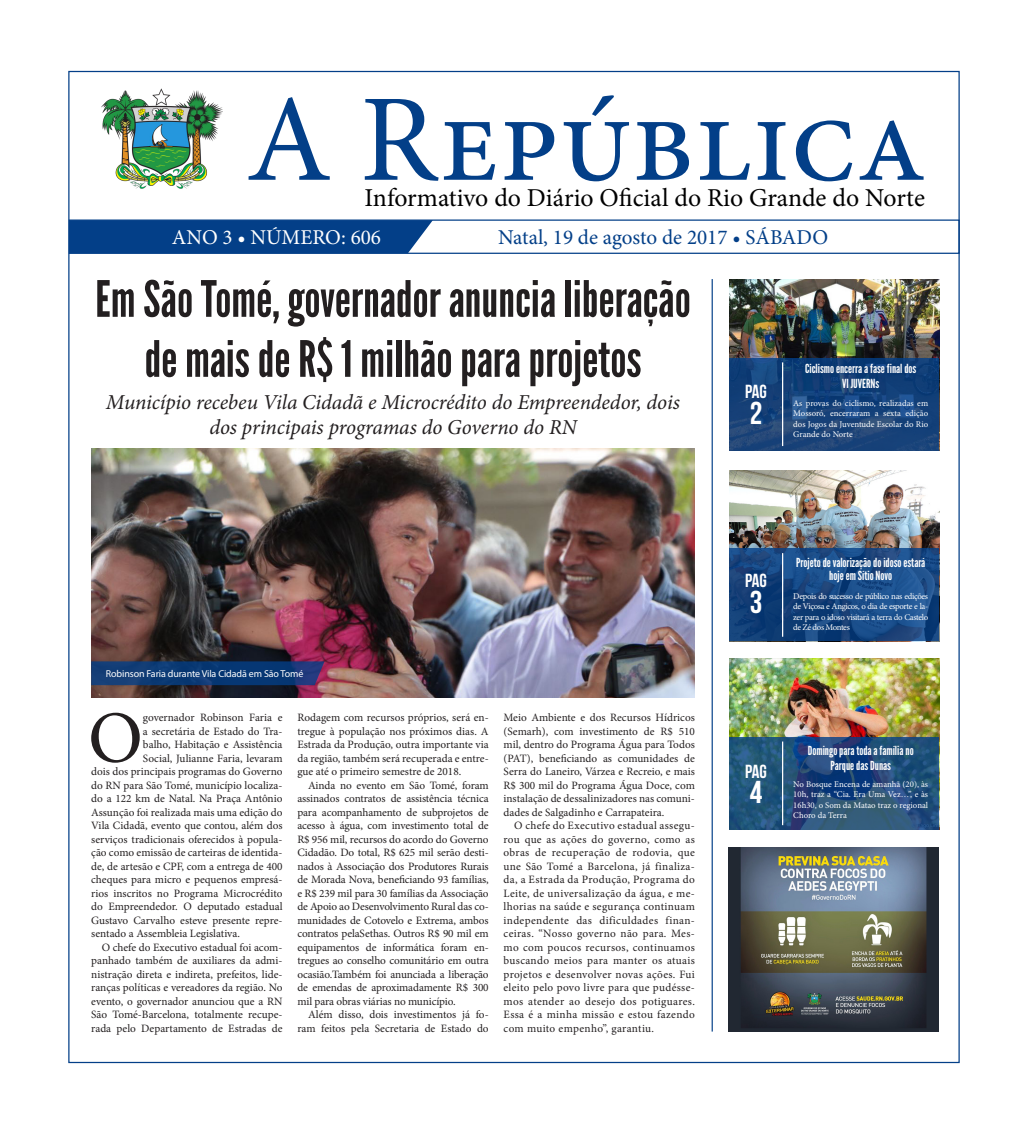
<style>
.page{position:relative;width:1028px;height:1134px;background:#fff}
.page>*{position:absolute;margin:0;border:0;box-sizing:border-box;transform-origin:0 0}
.t1{font:124.25px "Minion Pro";color:#033f88}
.Parágrafo_1__c_Capit{font:73.5px "Minion Pro";color:#231f20}
.Título_menor_central{font:50px/60px "League Gothic";color:#231f20;text-align:center}
.t2{font:31.62px "Bebas Neue";color:#fff}
.t3{font:25.75px "Minion Pro";color:#000}
.Parágrafo_Básico_1{font:italic 21.25px/25.5px "Minion Pro";letter-spacing:-.005em;color:#231f20;text-align:center}
.t4{font:21.12px "Minion Pro";color:#033f88}
.t5{font:21.12px "Minion Pro";color:#fff}
.t6{font:19px "Bebas Neue";letter-spacing:-.005em;color:#fff}
.Titulo{font:12.5px/13.8px "League Gothic";color:#fff;text-align:center}
.Parágrafo_básico_2{font:11.25px/13.5px "Minion Pro";color:#231f20;text-align:justify}
.Parágrafo_1__c_Capit-2{font:11.25px "Minion Pro";color:#231f20}
.t7{font:10px "Myriad Pro";letter-spacing:-.01em;color:#fff}
.t8{font:8.75px/10.5px "Minion Pro";letter-spacing:-.01em;color:#fff;text-align:justify}
</style>
<div class="page">
<div style="left:69px;top:219px;width:890px;height:35px;border:1px solid #033f88"></div>
<img style="left:91px;top:449px;width:604px;height:249px">
<div style="left:69px;top:220px;width:364px;height:33px;background:#033f88"></div>
<hr style="left:711px;top:279px;width:2px;height:752px;background:#033f88">
<img style="left:102px;top:88px;width:120px;height:100px">
<img style="left:729px;top:280px;width:210px;height:78px">
<img style="left:729px;top:470px;width:210px;height:79px">
<img style="left:729px;top:659px;width:210px;height:78px">
<svg style="left:729px;top:358px;width:210px;height:92px;background:#164279"></svg>
<svg style="left:729px;top:549px;width:210px;height:92px;background:#174681"></svg>
<svg style="left:729px;top:737px;width:210px;height:92px;background:#224e7a"></svg>
<hr style="left:782px;top:362px;width:1px;height:84px;background:#fff">
<hr style="left:782px;top:553px;width:1px;height:84px;background:#fff">
<hr style="left:782px;top:741px;width:1px;height:84px;background:#fff">
<svg style="left:91px;top:661px;width:233px;height:24px;background:#113973"></svg>
<img style="left:728px;top:847px;width:210px;height:185px">
<p class="t1" style="left:246px;top:57px;width:682px">A República</p>
<p class="t3" style="left:364px;top:181px;width:562px">Informativo do Diário Oficial do Rio Grande do Norte</p>
<p class="t5" style="left:172px;top:223px;width:211px">ANO 3 • NÚMERO: 606</p>
<p class="t4" style="left:498px;top:223px;width:332px">Natal, 19 de agosto de 2017 • SÁBADO</p>
<p class="Título_menor_central" style="left:95px;top:269px;width:597px">Em São Tomé, governador anuncia liberação de mais de R$ 1 milhão para projetos</p>
<p class="Titulo" style="left:805px;top:362px;width:113px">Ciclismo encerra a fase final dos</p>
<p class="Titulo" style="left:842px;top:377px;width:39px">VI JUVERNs</p>
<p class="t6" style="left:745px;top:381px;width:23px">PAG</p>
<p class="t2" style="left:749px;top:396px;width:14px">2</p>
<p class="Parágrafo_Básico_1" style="left:106px;top:389px;width:575px">Município recebeu Vila Cidadã e Microcrédito do Empreendedor, dois dos principais programas do Governo do RN</p>
<p class="t8" style="left:793px;top:398px;width:136px">As provas do ciclismo, realizadas em Mossoró, encerraram a sexta edição dos Jogos da Juventude Escolar do Rio Grande do Norte</p>
<p class="t7" style="left:106px;top:667px;width:199px">Robinson Faria durante Vila Cidadã em São Tomé</p>
<p class="Parágrafo_1__c_Capit" style="left:88px;top:689px;width:56px">O</p>
<p class="Parágrafo_1__c_Capit-2" style="left:143px;top:710px;width:141px">governador Robinson Faria e</p>
<p class="Parágrafo_1__c_Capit-2" style="left:143px;top:723px;width:141px">a secretária de Estado do Tra-</p>
<p class="Parágrafo_1__c_Capit-2" style="left:143px;top:737px;width:141px">balho, Habitação e Assistência</p>
<p class="Parágrafo_1__c_Capit-2" style="left:143px;top:750px;width:141px">Social, Julianne Faria, levaram</p>
<p class="Parágrafo_1__c_Capit-2" style="left:91px;top:764px;width:193px">dois dos principais programas do Governo</p>
<p class="Parágrafo_1__c_Capit-2" style="left:91px;top:777px;width:193px">do RN para São Tomé, município localiza-</p>
<p class="Parágrafo_1__c_Capit-2" style="left:91px;top:791px;width:193px">do a 122 km de Natal. Na Praça Antônio</p>
<p class="Parágrafo_1__c_Capit-2" style="left:91px;top:804px;width:193px">Assunção foi realizada mais uma edição do</p>
<p class="Parágrafo_1__c_Capit-2" style="left:91px;top:818px;width:193px">Vila Cidadã, evento que contou, além dos</p>
<p class="Parágrafo_1__c_Capit-2" style="left:91px;top:831px;width:193px">serviços tradicionais oferecidos à popula-</p>
<p class="Parágrafo_1__c_Capit-2" style="left:91px;top:845px;width:193px">ção como emissão de carteiras de identida-</p>
<p class="Parágrafo_1__c_Capit-2" style="left:91px;top:858px;width:193px">de, de artesão e CPF, com a entrega de 400</p>
<p class="Parágrafo_1__c_Capit-2" style="left:91px;top:872px;width:193px">cheques para micro e pequenos empresá-</p>
<p class="Parágrafo_1__c_Capit-2" style="left:91px;top:885px;width:193px">rios inscritos no Programa Microcrédito</p>
<p class="Parágrafo_1__c_Capit-2" style="left:91px;top:899px;width:193px">do Empreendedor. O deputado estadual</p>
<p class="Parágrafo_1__c_Capit-2" style="left:91px;top:912px;width:193px">Gustavo Carvalho esteve presente repre-</p>
<p class="Parágrafo_1__c_Capit-2" style="left:91px;top:926px;width:150px">sentado a Assembleia Legislativa.</p>
<p class="Parágrafo_básico_2" style="left:91px;top:940px;width:193px;text-indent:11px">O chefe do Executivo estadual foi acom&shy;panhado também de auxiliares da admi&shy;nistração direta e indireta, prefeitos, lide&shy;ranças políticas e vereadores da região. No evento, o governador anunciou que a RN São Tomé-Barcelona, totalmente recupe&shy;rada pelo Departamento de Estradas de</p>
<p class="Parágrafo_básico_2" style="left:297px;top:711px;width:193px">Rodagem com recursos próprios, será en&shy;tregue à população nos próximos dias. A Estrada da Produção, outra importante via da região, também será recuperada e entre&shy;gue até o primeiro semestre de 2018.</p>
<p class="Parágrafo_básico_2" style="left:297px;top:778px;width:193px;text-indent:11px">Ainda no evento em São Tomé, foram assinados contratos de assistência técnica para acompanhamento de subprojetos de acesso à água, com investimento total de R$ 956 mil, recursos do acordo do Governo Cidadão. Do total, R$ 625 mil serão desti&shy;nados à Associação dos Produtores Rurais de Morada Nova, beneficiando 93 famílias, e R$ 239 mil para 30 famílias da Associação de Apoio ao Desenvolvimento Rural das co&shy;munidades de Cotovelo e Extrema, ambos contratos pelaSethas. Outros R$ 90 mil em equipamentos de informática foram en&shy;tregues ao conselho comunitário em outra ocasião.Também foi anunciada a liberação de emendas de aproximadamente R$ 300 mil para obras viárias no município.</p>
<p class="Parágrafo_básico_2" style="left:297px;top:1008px;width:193px;text-align:right">Além disso, dois investimentos já fo&shy;ram feitos pela Secretaria de Estado do</p>
<p class="Parágrafo_básico_2" style="left:503px;top:711px;width:193px">Meio Ambiente e dos Recursos Hídricos (Semarh), com investimento de R$ 510 mil, dentro do Programa Água para Todos (PAT), beneficiando as comunidades de Serra do Laneiro, Várzea e Recreio, e mais R$ 300 mil do Programa Água Doce, com instalação de dessalinizadores nas comuni&shy;dades de Salgadinho e Carrapateira.</p>
<p class="Parágrafo_básico_2" style="left:503px;top:819px;width:193px;text-indent:11px">O chefe do Executivo estadual assegu&shy;rou que as ações do governo, como as obras de recuperação de rodovia, que une São Tomé a Barcelona, já finaliza&shy;da, a Estrada da Produção, Programa do Leite, de universalização da água, e me&shy;lhorias na saúde e segurança continuam independente das dificuldades finan&shy;ceiras. “Nosso governo não para. Mes&shy;mo com poucos recursos, continuamos buscando meios para manter os atuais projetos e desenvolver novas ações. Fui eleito pelo povo livre para que pudésse&shy;mos atender ao desejo dos potiguares.<br>Essa é a minha missão e estou fazendo com muito empenho”, garantiu.</p>
<p class="t6" style="left:745px;top:570px;width:23px">PAG</p>
<p class="t2" style="left:749px;top:585px;width:14px">3</p>
<p class="Titulo" style="left:796px;top:555px;width:131px">Projeto de valorização do idoso estará hoje em Sítio Novo</p>
<p class="t8" style="left:793px;top:590px;width:136px">Depois do sucesso de público nas edições de Viçosa e Angicos, o dia de esporte e la&shy;zer para o idoso visitará a terra do Castelo de Zé dos Montes</p>
<p class="t6" style="left:745px;top:760px;width:23px">PAG</p>
<p class="t2" style="left:749px;top:775px;width:14px">4</p>
<p class="Titulo" style="left:807px;top:744px;width:107px">Domingo para toda a família no</p>
<p class="Titulo" style="left:830px;top:759px;width:62px">Parque das Dunas</p>
<p class="t8" style="left:793px;top:779px;width:136px">No Bosque Encena de amanhã (20), às 10h, traz a “Cia. Era Uma Vez…”, e às 16h30, o Som da Matao traz o regional Choro da Terra</p>
</div>
